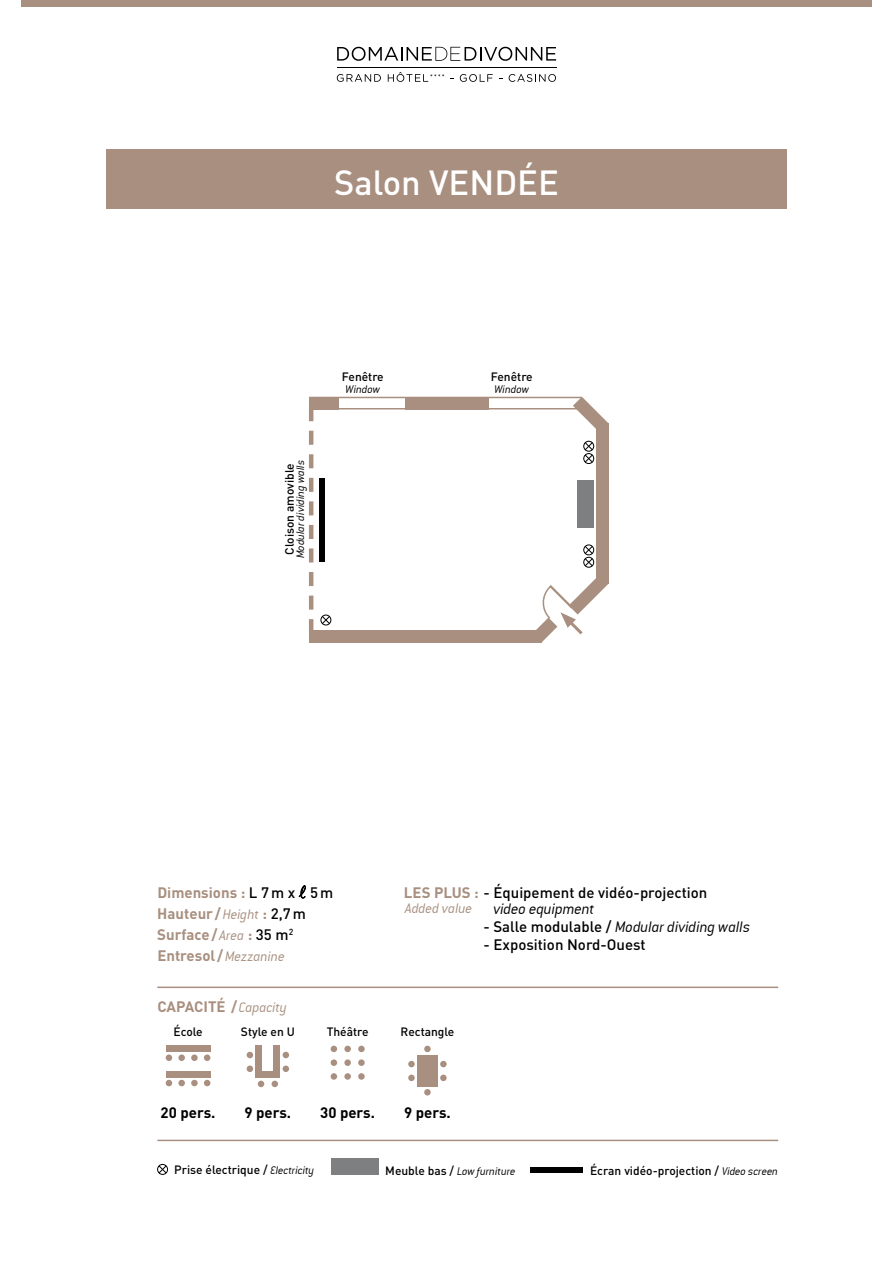
<style>
.page{position:relative;width:893px;height:1263px;background:#fff}
.page>*{position:absolute;margin:0;border:0;box-sizing:border-box;transform-origin:0 0}
.t1{font:500 34.5px "DIN";color:#fff}
.t2{font:italic 16.5px "Conduit ITCTT Light";color:#000}
.t3{font:700 15px/21px "DIN";color:#a88f7f}
.t4{font:500 15px "DIN";color:#000}
.t5{font:700 15px "DIN";color:#000}
.t6{font:italic 15px "Conduit ITCTT Light";letter-spacing:-.01em;color:#a88f7f}
.t7{font:500 12px "DIN";color:#000}
.t8{font:italic 12px "Conduit ITCTT Light";color:#000}
.s1{font-weight:500;color:#000}
.s2{font-family:"MT Extra";font-weight:400;font-size:18px;color:#000}
.s3{font-family:"Conduit ITCTT Light";font-weight:400;font-style:italic}
.s4{font-weight:700;color:#a88f7f}
.s5{font-family:"DIN";font-weight:500;font-style:normal;font-size:15px}
.s6{font-family:"DIN";font-weight:500;font-style:normal}
</style>
<div class="page">
<div style="left:106px;top:149px;width:681px;height:59px;background:#a88f7f"></div>
<div style="left:21px;top:0;width:851px;height:7px;background:#a88f7f"></div>
<svg style="left:337px;top:47px;width:219px;height:14px"></svg>
<hr style="left:337px;top:67px;width:219px;height:1px;background:#000">
<svg style="left:337px;top:74px;width:44px;height:8px"></svg>
<svg style="left:388px;top:72px;width:56px;height:10px"></svg>
<svg style="left:460px;top:74px;width:33px;height:8px"></svg>
<svg style="left:509px;top:74px;width:47px;height:8px"></svg>
<svg style="left:299px;top:885px;width:7px;height:13px"></svg>
<div style="left:157px;top:1164px;width:11px;height:11px;border:1px solid #000;border-radius:50%"></div>
<svg style="left:158px;top:1165px;width:9px;height:9px"></svg>
<div style="left:331px;top:1158px;width:48px;height:17px;background:#7e7f81"></div>
<div style="left:530px;top:1167px;width:53px;height:5px;background:#000"></div>
<hr style="left:157px;top:986px;width:621px;height:2px;background:#a88f7f">
<hr style="left:157px;top:1140px;width:621px;height:1px;background:#a88f7f">
<svg style="left:331px;top:1046px;width:6px;height:6px"></svg>
<div style="left:344px;top:1046px;width:7px;height:6px;background:#a88f7f;border-radius:50%"></div>
<div style="left:358px;top:1046px;width:7px;height:6px;background:#a88f7f;border-radius:50%"></div>
<div style="left:331px;top:1059px;width:6px;height:7px;background:#a88f7f;border-radius:50%"></div>
<div style="left:344px;top:1059px;width:7px;height:7px;background:#a88f7f;border-radius:50%"></div>
<div style="left:358px;top:1059px;width:7px;height:7px;background:#a88f7f;border-radius:50%"></div>
<div style="left:331px;top:1073px;width:6px;height:7px;background:#a88f7f;border-radius:50%"></div>
<div style="left:344px;top:1073px;width:7px;height:7px;background:#a88f7f;border-radius:50%"></div>
<div style="left:358px;top:1073px;width:7px;height:7px;background:#a88f7f;border-radius:50%"></div>
<div style="left:166px;top:1054px;width:6px;height:7px;background:#a88f7f;border-radius:50%"></div>
<div style="left:178px;top:1054px;width:7px;height:7px;background:#a88f7f;border-radius:50%"></div>
<div style="left:191px;top:1054px;width:7px;height:7px;background:#a88f7f;border-radius:50%"></div>
<div style="left:204px;top:1054px;width:6px;height:7px;background:#a88f7f;border-radius:50%"></div>
<div style="left:166px;top:1046px;width:44px;height:6px;background:#a88f7f"></div>
<svg style="left:166px;top:1080px;width:6px;height:6px"></svg>
<div style="left:178px;top:1080px;width:7px;height:6px;background:#a88f7f;border-radius:50%"></div>
<div style="left:191px;top:1080px;width:7px;height:6px;background:#a88f7f;border-radius:50%"></div>
<svg style="left:204px;top:1080px;width:6px;height:6px"></svg>
<div style="left:166px;top:1071px;width:44px;height:6px;background:#a88f7f"></div>
<svg style="left:283px;top:1052px;width:6px;height:6px"></svg>
<div style="left:283px;top:1065px;width:6px;height:7px;background:#a88f7f;border-radius:50%"></div>
<svg style="left:247px;top:1052px;width:6px;height:6px"></svg>
<div style="left:247px;top:1065px;width:6px;height:7px;background:#a88f7f;border-radius:50%"></div>
<svg style="left:258px;top:1081px;width:6px;height:6px"></svg>
<svg style="left:272px;top:1081px;width:6px;height:6px"></svg>
<div style="left:256px;top:1072px;width:24px;height:6px;background:#a88f7f"></div>
<div style="left:256px;top:1046px;width:6px;height:32px;background:#a88f7f"></div>
<div style="left:274px;top:1046px;width:6px;height:32px;background:#a88f7f"></div>
<div style="left:440px;top:1061px;width:7px;height:6px;background:#a88f7f;border-radius:50%"></div>
<div style="left:440px;top:1074px;width:7px;height:7px;background:#a88f7f;border-radius:50%"></div>
<div style="left:408px;top:1061px;width:7px;height:6px;background:#a88f7f;border-radius:50%"></div>
<div style="left:408px;top:1074px;width:7px;height:7px;background:#a88f7f;border-radius:50%"></div>
<div style="left:424px;top:1089px;width:7px;height:6px;background:#a88f7f;border-radius:50%"></div>
<div style="left:424px;top:1046px;width:7px;height:6px;background:#a88f7f;border-radius:50%"></div>
<div style="left:417px;top:1055px;width:21px;height:31px;background:#a88f7f"></div>
<div style="left:321px;top:615px;width:10px;height:10px;border:1px solid #000;border-radius:50%"></div>
<svg style="left:321px;top:616px;width:9px;height:8px"></svg>
<div style="left:583px;top:557px;width:11px;height:10px;border:1px solid #000;border-radius:50%"></div>
<div style="left:583px;top:545px;width:11px;height:10px;border:1px solid #000;border-radius:50%"></div>
<svg style="left:584px;top:545px;width:9px;height:22px"></svg>
<div style="left:583px;top:453px;width:11px;height:11px;border:1px solid #000;border-radius:50%"></div>
<div style="left:583px;top:441px;width:11px;height:10px;border:1px solid #000;border-radius:50%"></div>
<svg style="left:584px;top:442px;width:9px;height:21px"></svg>
<div style="left:319px;top:478px;width:6px;height:84px;background:#000"></div>
<div style="left:596px;top:423px;width:13px;height:160px;background:#a88f7f"></div>
<div style="left:309px;top:630px;width:232px;height:12px;background:#a88f7f"></div>
<svg style="left:573px;top:397px;width:35px;height:32px"></svg>
<div style="left:405px;top:397px;width:84px;height:12px;background:#a88f7f"></div>
<div style="left:309px;top:397px;width:29px;height:12px;background:#a88f7f"></div>
<hr style="left:309px;top:397px;width:273px;height:1px;background:#a88f7f">
<hr style="left:309px;top:408px;width:273px;height:1px;background:#a88f7f">
<svg style="left:309px;top:409px;width:4px;height:221px"></svg>
<div style="left:577px;top:480px;width:17px;height:48px;background:#7e7f81"></div>
<svg style="left:532px;top:578px;width:77px;height:65px"></svg>
<h1 class="t1" style="left:334px;top:160px;width:226px">Salon VENDÉE</h1>
<p class="t7" style="left:282px;top:555px;width:93px;rotate:-90deg">Cloison amovible</p>
<p class="t8" style="left:293px;top:558px;width:100px;rotate:-90deg">Modular dividing walls</p>
<p class="t7" style="left:342px;top:369px;width:43px">Fenêtre</p>
<p class="t8" style="left:346px;top:382px;width:36px">Window</p>
<p class="t7" style="left:491px;top:369px;width:43px">Fenêtre</p>
<p class="t8" style="left:495px;top:382px;width:36px">Window</p>
<p class="t3" style="left:157px;top:881px;width:177px">Dimensions : <span class="s1">L 7m x</span> <span class="s2">l</span> <span class="s1">5m<br></span>Hauteur /<span class="s3">Height</span> : <span class="s1">2,7m<br></span>Surface/ <span class="s3">Area</span> : <span class="s1">35 m</span><sup>2<br></sup>Entresol /<span class="s3">Mezzanine</span></p>
<p class="t4" style="left:404px;top:883px;width:305px"><span class="s4">LES PLUS :</span> - Équipement de vidéo-projection</p>
<h2 class="t2" style="left:493px;top:899px;width:103px">video equipment</h2>
<h2 class="t2" style="left:483px;top:917px;width:268px"><span class="s5">- Salle modulable /</span> Modular dividing walls</h2>
<p class="t4" style="left:483px;top:935px;width:164px">- Exposition Nord-Ouest</p>
<p class="t6" style="left:405px;top:899px;width:69px">Added value</p>
<p class="t3" style="left:157px;top:995px;width:131px">CAPACITÉ / <span class="s3">Capacity</span></p>
<p class="t7" style="left:173px;top:1024px;width:31px">École</p>
<p class="t7" style="left:241px;top:1024px;width:55px">Style en U</p>
<p class="t7" style="left:327px;top:1024px;width:43px">Théâtre</p>
<p class="t7" style="left:400px;top:1024px;width:55px">Rectangle</p>
<p class="t5" style="left:161px;top:1103px;width:56px">20 pers.</p>
<p class="t5" style="left:244px;top:1103px;width:48px">9 pers.</p>
<p class="t5" style="left:320px;top:1103px;width:56px">30 pers.</p>
<p class="t5" style="left:404px;top:1103px;width:48px">9 pers.</p>
<p class="t7" style="left:174px;top:1162px;width:142px">Prise électrique / <span class="s3">Electricity</span></p>
<p class="t8" style="left:385px;top:1164px;width:132px"><span class="s6">Meuble bas /</span> Low furniture</p>
<p class="t7" style="left:590px;top:1163px;width:190px">Écran vidéo-projection / <span class="s3">Video screen</span></p>
</div>
